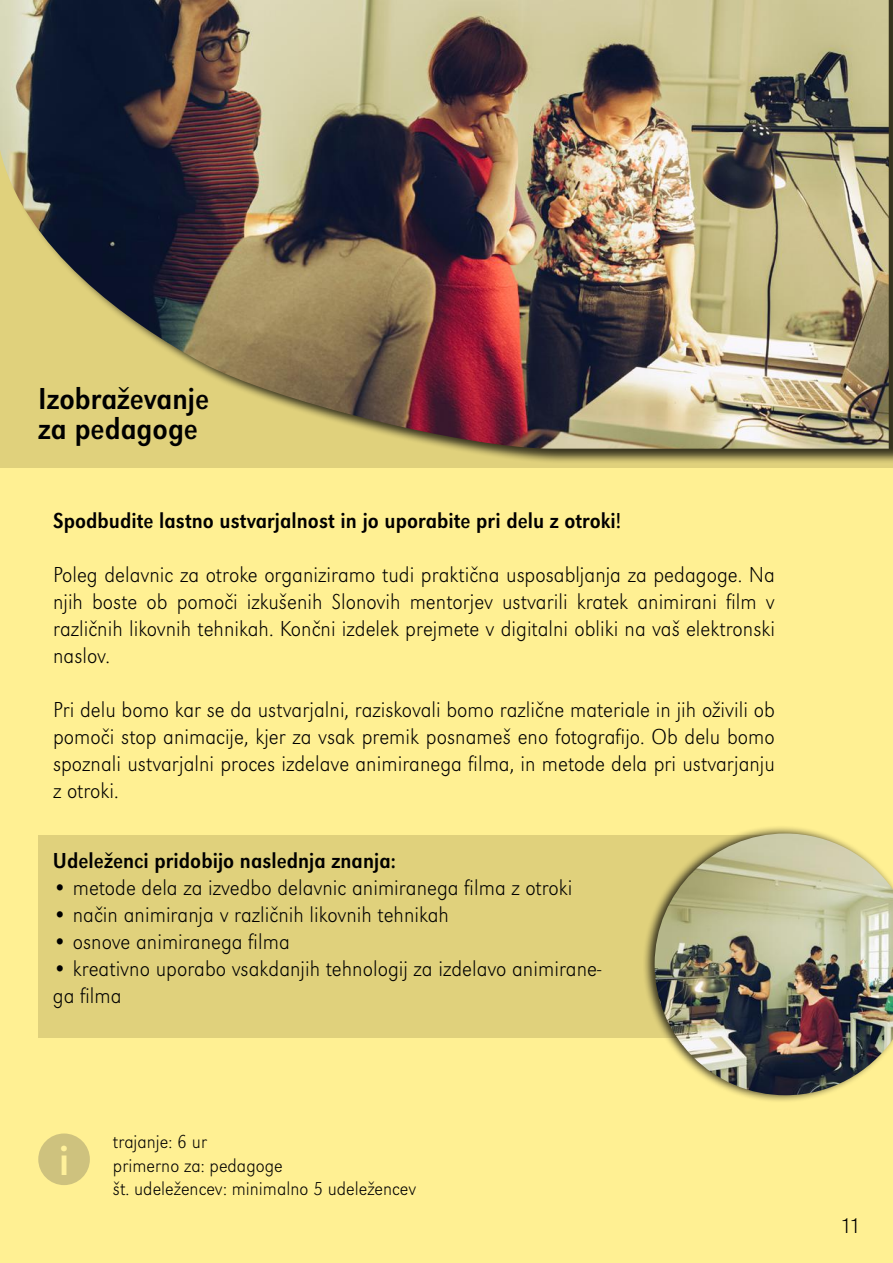
<style>
.page{position:relative;width:893px;height:1263px;background:#fff093}
.page>*{position:absolute;margin:0;border:0;box-sizing:border-box;transform-origin:0 0}
.t1{font:43.5px "URW Grotesk TOT";color:#fff19b}
.t2{font:31.5px/30px "URW Grotesk TOT Reg Ext Nar";color:#000}
.t3{font:22.5px/27px "URW Grotesk TOT Ext Lig Nar";color:#000;text-align:justify}
.t4{font:22.5px "URW Grotesk TOT Reg Ext Nar";color:#000}
.t5{font:19.5px/23.4px "URW Grotesk TOT Ext Lig Nar";color:#000}
</style>
<div class="page">
<div style="left:0;top:0;width:893px;height:464px;background:#000;opacity:.75"></div>
<img style="left:0;top:0;width:889px;height:449px">
<div style="left:38px;top:835px;width:747px;height:202px;background:#e0d17c"></div>
<div style="left:642px;top:825px;width:251px;height:278px;background:#000;opacity:.75"></div>
<img style="left:655px;top:833px;width:238px;height:262px">
<div style="left:38px;top:1133px;width:52px;height:52px;background:#cec27e;border-radius:50%"></div>
<h2 class="t2" style="left:38px;top:384px;width:173px">Izobraževanje za pedagoge</h2>
<p class="t4" style="left:53px;top:507px;width:570px">Spodbudite lastno ustvarjalnost in jo uporabite pri delu z otroki!</p>
<p class="t3" style="left:53px;top:560px;width:723px">Poleg delavnic za otroke organiziramo tudi praktična usposabljanja za pedagoge. Na njih boste ob pomoči izkušenih Slonovih mentorjev ustvarili kratek animirani film v različnih likovnih tehnikah. Končni izdelek prejmete v digitalni obliki na vaš elektronski naslov.</p>
<p class="t3" style="left:53px;top:695px;width:723px">Pri delu bomo kar se da ustvarjalni, raziskovali bomo različne materiale in jih oživili ob pomoči stop animacije, kjer za vsak premik posnameš eno fotografijo. Ob delu bomo spoznali ustvarjalni proces izdelave animiranega filma, in metode dela pri ustvarjanju z otroki.</p>
<p class="t4" style="left:53px;top:847px;width:344px">Udeleženci pridobijo naslednja znanja:</p>
<p class="t3" style="left:53px;top:874px;width:521px">• metode dela za izvedbo delavnic animiranega filma z otroki</p>
<p class="t3" style="left:53px;top:901px;width:398px">• način animiranja v različnih likovnih tehnikah</p>
<p class="t3" style="left:53px;top:928px;width:238px">• osnove animiranega filma</p>
<p class="t3" style="left:53px;top:955px;width:550px">• kreativno uporabo vsakdanjih tehnologij za izdelavo animirane&shy;ga filma</p>
<h1 class="t1" style="left:59px;top:1135px;width:12px">i</h1>
<p class="t5" style="left:113px;top:1130px;width:305px">trajanje: 6 ur<br>primerno za: pedagoge<br>št. udeležencev: minimalno 5 udeležencev</p>
<p class="t3" style="left:840px;top:1212px;width:22px">11</p>
</div>
